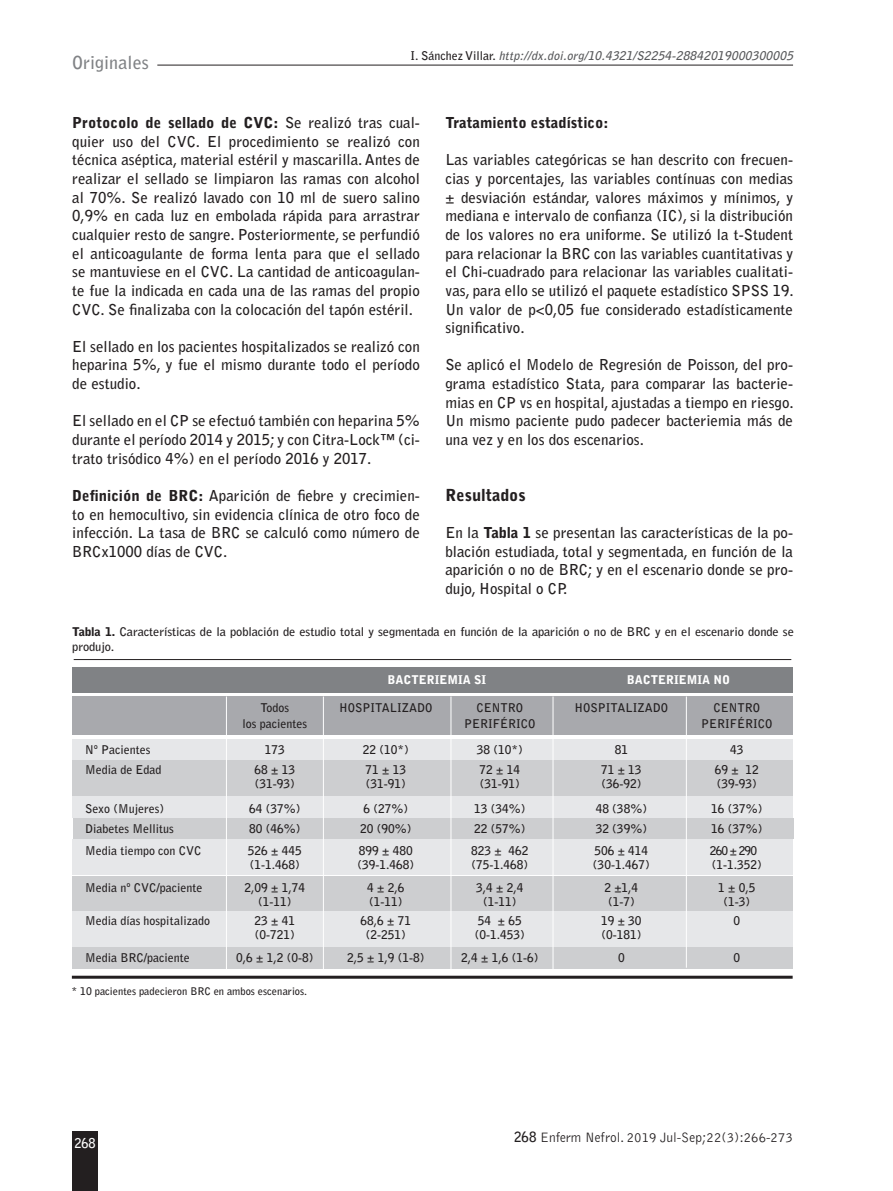
<style>
.page{position:relative;width:893px;height:1191px;background:#fff}
.page>*{position:absolute;margin:0;border:0;box-sizing:border-box;transform-origin:0 0}
.t1{font:700 18px "Bell Gothic Std";color:#808285}
.t2{font:900 16.5px "Bell Gothic Std";color:#231f20}
.t3{font:700 15px/18.6px "Bell Gothic Std";color:#231f20;text-align:justify}
.t4{font:900 15px "Bell Gothic Std";color:#231f20}
.t5{font:300 14.1px "Bell Gothic Std";color:#231f20;scale:.95 1}
.t6{font:700 13.5px "Bell Gothic Std";color:#fff;scale:.95 1}
._00titul1{font:700 12px "Bell Gothic Std";color:#231f20}
._00titul1-2{font:700 12px/14.4px "Bell Gothic Std";color:#231f20;scale:1.04 1}
.t7{font:italic 700 12px "Bell Gothic Std";color:#57585a}
.t8{font:900 12px "Bell Gothic Std";color:#fff}
.t9{font:700 10.5px "Bell Gothic Std";color:#231f20}
.s1{font-style:normal;color:#231f20}
.s2{font-weight:900}
.s3{font-weight:700}
</style>
<div class="page">
<div style="left:72px;top:1131px;width:26px;height:60px;background:#231f20"></div>
<hr style="left:157px;top:65px;width:636px;height:1px;background:#231f20">
<div style="left:72px;top:666px;width:721px;height:26px;background:#808285"></div>
<div style="left:72px;top:696px;width:721px;height:39px;background:#a8a9ad"></div>
<div style="left:72px;top:739px;width:721px;height:21px;background:#e6e7e9"></div>
<div style="left:72px;top:760px;width:721px;height:36px;background:#cdced0"></div>
<div style="left:72px;top:796px;width:721px;height:22px;background:#e6e7e9"></div>
<div style="left:73px;top:818px;width:721px;height:21px;background:#cdced0"></div>
<div style="left:72px;top:839px;width:721px;height:36px;background:#e6e7e9"></div>
<div style="left:72px;top:876px;width:721px;height:35px;background:#cdced0"></div>
<div style="left:72px;top:911px;width:721px;height:36px;background:#e6e7e9"></div>
<div style="left:72px;top:947px;width:721px;height:21px;background:#cdced0"></div>
<hr style="left:226px;top:696px;width:1px;height:277px;background:#fff">
<hr style="left:323px;top:696px;width:1px;height:275px;background:#fff">
<hr style="left:451px;top:696px;width:1px;height:295px;background:#fff">
<hr style="left:553px;top:696px;width:1px;height:273px;background:#fff">
<hr style="left:686px;top:696px;width:1px;height:271px;background:#fff">
<hr style="left:74px;top:659px;width:717px;height:1px;background:#231f20">
<hr style="left:72px;top:975px;width:721px;height:3px;background:#231f20">
<p class="t1" style="left:72px;top:52px;width:78px">Originales</p>
<p class="t7" style="left:410px;top:49px;width:387px"><span class="s1">I . S á n c h e z V i l l a r.</span> http://dx.doi.org/10.4321/S2254-28842019000300005</p>
<p class="t3" style="left:72px;top:113px;width:349px"><span class="s2">Protocolo de sellado de CVC:</span> Se realizó tras cual&shy;quier uso del CVC. El procedimiento se realizó con técnica aséptica, material estéril y mascarilla. Antes de realizar el sellado se limpiaron las ramas con alcohol al 70%. Se realizó lavado con 10 ml de suero salino 0,9% en cada luz en embolada rápida para arrastrar cualquier resto de sangre. Posteriormente, se perfundió el anticoagulante de forma lenta para que el sellado se mantuviese en el CVC. La cantidad de anticoagulan&shy;te fue la indicada en cada una de las ramas del propio CVC. Se finalizaba con la colocación del tapón estéril.</p>
<p class="t3" style="left:72px;top:337px;width:349px">El sellado en los pacientes hospitalizados se realizó con heparina 5%, y fue el mismo durante todo el período de estudio.</p>
<p class="t3" style="left:72px;top:412px;width:349px">El sellado en el CP se efectuó también con heparina 5% durante el período 2014 y 2015; y con Citra-Lock™ (ci&shy;trato trisódico 4%) en el período 2016 y 2017.</p>
<p class="t3" style="left:72px;top:486px;width:349px"><span class="s2">Definición de BRC:</span> Aparición de fiebre y crecimien&shy;to en hemocultivo, sin evidencia clínica de otro foco de infección. La tasa de BRC se calculó como número de BRCx1000 días de CVC.</p>
<p class="t4" style="left:445px;top:114px;width:164px">Tratamiento estadístico:</p>
<p class="t3" style="left:445px;top:151px;width:350px">Las variables categóricas se han descrito con frecuen&shy;cias y porcentajes, las variables contínuas con medias ± desviación estándar, valores máximos y mínimos, y mediana e intervalo de confianza (IC), si la distribución de los valores no era uniforme. Se utilizó la t-Student para relacionar la BRC con las variables cuantitativas y el Chi-cuadrado para relacionar las variables cualitati&shy;vas, para ello se utilizó el paquete estadístico SPSS 19.<br>Un valor de p&lt;0,05 fue considerado estadísticamente significativo.</p>
<p class="t3" style="left:445px;top:356px;width:350px">Se aplicó el Modelo de Regresión de Poisson, del pro&shy;grama estadístico Stata, para comparar las bacterie&shy;mias en CP vs en hospital, ajustadas a tiempo en riesgo.<br>Un mismo paciente pudo padecer bacteriemia más de una vez y en los dos escenarios.</p>
<p class="t2" style="left:445px;top:485px;width:82px">Resultados</p>
<p class="t3" style="left:445px;top:523px;width:349px">En la <span class="s2">Tabla 1</span> se presentan las características de la po&shy;blación estudiada, total y segmentada, en función de la aparición o no de BRC; y en el escenario donde se pro&shy;dujo, Hospital o CP.</p>
<p class="_00titul1-2" style="left:72px;top:625px;width:695px"><span class="s2">Tabla 1.</span> Características de la población de estudio total y segmentada en función de la aparición o no de BRC y en el escenario donde se produjo.</p>
<p class="t8" style="left:387px;top:673px;width:100px">BACTERIEMIA SI</p>
<p class="t8" style="left:627px;top:673px;width:105px">BACTERIEMIA NO</p>
<p class="_00titul1" style="left:261px;top:700px;width:30px">Todos</p>
<p class="_00titul1" style="left:339px;top:700px;width:95px">HOSPITALIZADO</p>
<p class="_00titul1" style="left:476px;top:700px;width:48px">CENTRO</p>
<p class="_00titul1" style="left:575px;top:700px;width:95px">HOSPITALIZADO</p>
<p class="_00titul1" style="left:713px;top:700px;width:48px">CENTRO</p>
<p class="_00titul1" style="left:242px;top:716px;width:66px">los pacientes</p>
<p class="_00titul1" style="left:464px;top:716px;width:73px">PERIFÉRICO</p>
<p class="_00titul1" style="left:701px;top:716px;width:73px">PERIFÉRICO</p>
<p class="_00titul1" style="left:85px;top:742px;width:67px">Nº Pacientes</p>
<p class="_00titul1" style="left:265px;top:742px;width:22px">173</p>
<p class="_00titul1" style="left:363px;top:742px;width:47px">22 (10*)</p>
<p class="_00titul1" style="left:477px;top:742px;width:47px">38 (10*)</p>
<p class="_00titul1" style="left:615px;top:742px;width:15px">81</p>
<p class="_00titul1" style="left:730px;top:742px;width:15px">43</p>
<p class="_00titul1" style="left:85px;top:762px;width:78px">Media de Edad</p>
<p class="_00titul1" style="left:255px;top:762px;width:42px">68 ± 13</p>
<p class="_00titul1" style="left:366px;top:762px;width:42px">71 ± 13</p>
<p class="_00titul1" style="left:480px;top:762px;width:42px">72 ± 14</p>
<p class="_00titul1" style="left:601px;top:762px;width:42px">71 ± 13</p>
<p class="_00titul1" style="left:715px;top:762px;width:45px">69 ± 12</p>
<p class="_00titul1" style="left:255px;top:776px;width:42px">(31-93)</p>
<p class="_00titul1" style="left:366px;top:776px;width:42px">(31-91)</p>
<p class="_00titul1" style="left:480px;top:776px;width:42px">(31-91)</p>
<p class="_00titul1" style="left:601px;top:776px;width:42px">(36-92)</p>
<p class="_00titul1" style="left:717px;top:776px;width:42px">(39-93)</p>
<p class="_00titul1" style="left:85px;top:801px;width:81px">Sexo (Mujeres)</p>
<p class="_00titul1" style="left:249px;top:801px;width:53px">64 (37%)</p>
<p class="_00titul1" style="left:363px;top:801px;width:46px">6 (27%)</p>
<p class="_00titul1" style="left:474px;top:801px;width:53px">13 (34%)</p>
<p class="_00titul1" style="left:596px;top:801px;width:53px">48 (38%)</p>
<p class="_00titul1" style="left:711px;top:801px;width:53px">16 (37%)</p>
<p class="_00titul1" style="left:85px;top:821px;width:90px">Diabetes Mellitus</p>
<p class="_00titul1" style="left:249px;top:821px;width:53px">80 (46%)</p>
<p class="_00titul1" style="left:360px;top:821px;width:53px">20 (90%)</p>
<p class="_00titul1" style="left:474px;top:821px;width:53px">22 (57%)</p>
<p class="_00titul1" style="left:596px;top:821px;width:53px">32 (39%)</p>
<p class="_00titul1" style="left:711px;top:821px;width:53px">16 (37%)</p>
<p class="_00titul1" style="left:85px;top:843px;width:118px">Media tiempo con CVC</p>
<p class="_00titul1" style="left:248px;top:843px;width:55px">526 ± 445</p>
<p class="_00titul1" style="left:359px;top:843px;width:55px">899 ± 480</p>
<p class="_00titul1" style="left:471px;top:843px;width:59px">823 ± 462</p>
<p class="_00titul1" style="left:594px;top:843px;width:55px">506 ± 414</p>
<p class="_00titul1" style="left:710px;top:843px;width:49px">260 ± 290</p>
<p class="_00titul1" style="left:250px;top:857px;width:52px">(1-1.468)</p>
<p class="_00titul1" style="left:357px;top:857px;width:58px">(39-1.468)</p>
<p class="_00titul1" style="left:471px;top:857px;width:58px">(75-1.468)</p>
<p class="_00titul1" style="left:593px;top:857px;width:58px">(30-1.467)</p>
<p class="_00titul1" style="left:712px;top:857px;width:52px">(1-1.352)</p>
<p class="_00titul1" style="left:85px;top:880px;width:119px">Media nº CVC/paciente</p>
<p class="_00titul1" style="left:245px;top:880px;width:62px">2,09 ± 1,74</p>
<p class="_00titul1" style="left:367px;top:880px;width:39px">4 ± 2,6</p>
<p class="_00titul1" style="left:476px;top:880px;width:49px">3,4 ± 2,4</p>
<p class="_00titul1" style="left:604px;top:880px;width:35px">2 ±1,4</p>
<p class="_00titul1" style="left:718px;top:880px;width:39px">1 ± 0,5</p>
<p class="_00titul1" style="left:258px;top:894px;width:35px">(1-11)</p>
<p class="_00titul1" style="left:369px;top:894px;width:35px">(1-11)</p>
<p class="_00titul1" style="left:483px;top:894px;width:35px">(1-11)</p>
<p class="_00titul1" style="left:608px;top:894px;width:28px">(1-7)</p>
<p class="_00titul1" style="left:723px;top:894px;width:28px">(1-3)</p>
<p class="_00titul1" style="left:85px;top:913px;width:126px">Media días hospitalizado</p>
<p class="_00titul1" style="left:255px;top:913px;width:42px">23 ± 41</p>
<p class="_00titul1" style="left:361px;top:913px;width:52px">68,6 ± 71</p>
<p class="_00titul1" style="left:478px;top:913px;width:45px">54 ± 65</p>
<p class="_00titul1" style="left:601px;top:913px;width:42px">19 ± 30</p>
<p class="_00titul1" style="left:733px;top:913px;width:8px">0</p>
<p class="_00titul1" style="left:255px;top:927px;width:42px">(0-721)</p>
<p class="_00titul1" style="left:366px;top:927px;width:42px">(2-251)</p>
<p class="_00titul1" style="left:475px;top:927px;width:52px">(0-1.453)</p>
<p class="_00titul1" style="left:601px;top:927px;width:42px">(0-181)</p>
<p class="_00titul1" style="left:85px;top:950px;width:106px">Media BRC/paciente</p>
<p class="_00titul1" style="left:236px;top:950px;width:79px">0,6 ± 1,2 (0-8)</p>
<p class="_00titul1" style="left:347px;top:950px;width:79px">2,5 ± 1,9 (1-8)</p>
<p class="_00titul1" style="left:461px;top:950px;width:79px">2,4 ± 1,6 (1-6)</p>
<p class="_00titul1" style="left:618px;top:950px;width:8px">0</p>
<p class="_00titul1" style="left:733px;top:950px;width:8px">0</p>
<p class="t9" style="left:71px;top:984px;width:237px">* 10 pacientes padecieron BRC en ambos escenarios.</p>
<p class="t6" style="left:74px;top:1134px;width:24px">268</p>
<p class="t5" style="left:514px;top:1130px;width:295px"><span class="s3">268</span> Enferm Nefrol. 2019 Jul-Sep;22(3):266-273</p>
</div>
